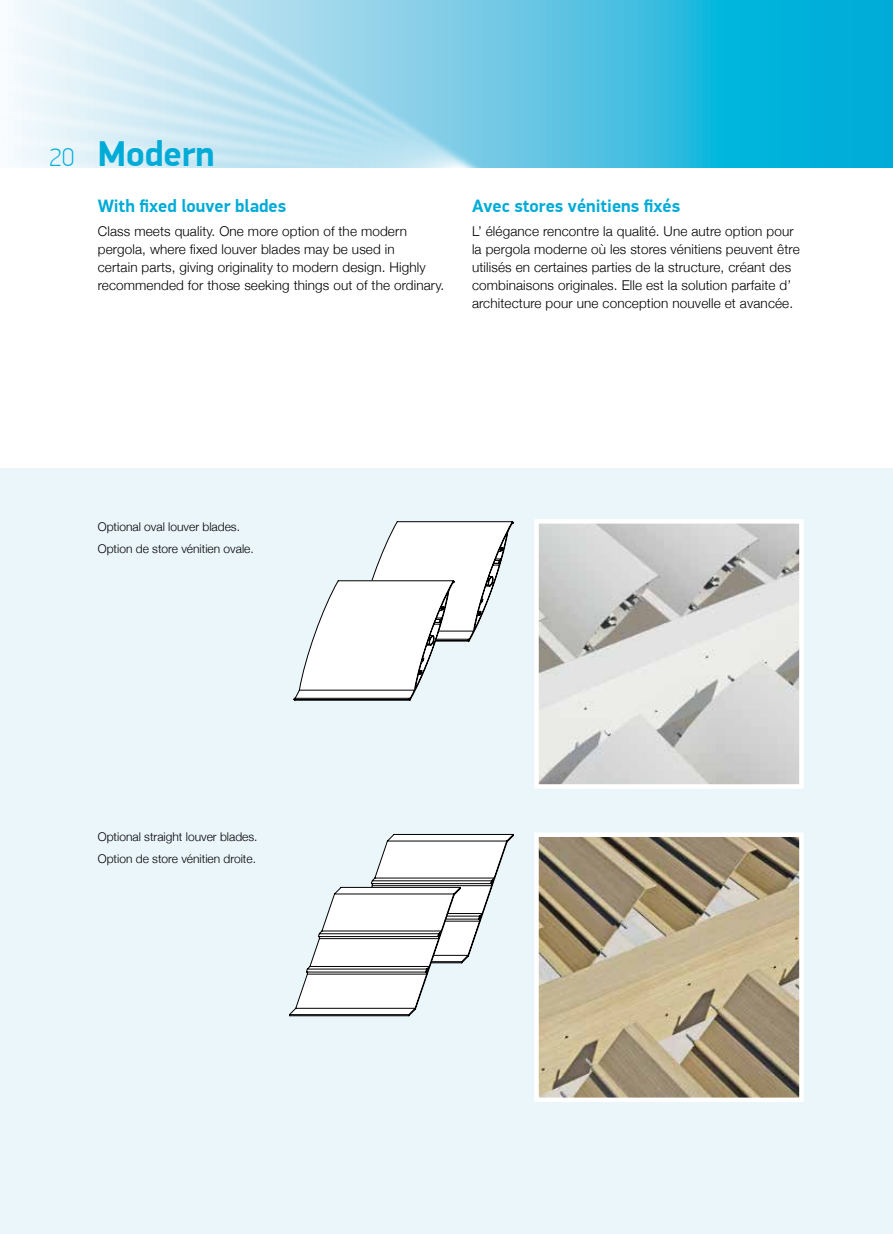
<style>
.page{position:relative;width:893px;height:1234px;background:#fff}
.page>*{position:absolute;margin:0;border:0;box-sizing:border-box;transform-origin:0 0}
.t1{font:700 36px "PF Din Display Pro";color:#00abd7}
.t2{font:100 25.5px "PF Din Display Pro";color:#00abd7}
.t3{font:700 18px "PF Din Display Pro";color:#00abd7}
.t4{font:300 13.5px/18px "Helvetica Neue";letter-spacing:.01em;color:#000}
.t5{font:300 12px/22px "Helvetica Neue";color:#000}
</style>
<div class="page">
<svg style="left:510px;top:0;width:383px;height:167px;background:#25b8dd"></svg>
<div style="left:0;top:468px;width:893px;height:765px;background:#ebf6fa"></div>
<img style="left:539px;top:524px;width:260px;height:259px">
<div style="left:534px;top:519px;width:270px;height:269px;border:4px solid #fff"></div>
<img style="left:539px;top:837px;width:260px;height:259px">
<div style="left:534px;top:832px;width:270px;height:269px;border:4px solid #fff"></div>
<svg style="left:289px;top:834px;width:225px;height:182px"></svg>
<svg style="left:293px;top:521px;width:221px;height:180px"></svg>
<h2 class="t2" style="left:50px;top:142px;width:26px">20</h2>
<h1 class="t1" style="left:98px;top:132px;width:118px">Modern</h1>
<h3 class="t3" style="left:98px;top:195px;width:190px">With fixed louver blades</h3>
<p class="t4" style="left:98px;top:221px;width:348px">Class meets quality. One more option of the modern pergola, where fixed louver blades may be used in<br>certain parts, giving originality to modern design. Highly recommended for those seeking things out of the ordinary.</p>
<h3 class="t3" style="left:472px;top:195px;width:210px">Avec stores vénitiens fixés</h3>
<p class="t4" style="left:472px;top:221px;width:329px">L’ élégance rencontre la qualité. Une autre option pour la pergola moderne où les stores vénitiens peuvent être utilisés en certaines parties de la structure, créant des combinaisons originales. Elle est la solution parfaite d’ architecture pour une conception nouvelle et avancée.</p>
<p class="t5" style="left:98px;top:514px;width:158px">Optional oval louver blades.<br>Option de store vénitien ovale.</p>
<p class="t5" style="left:98px;top:825px;width:161px">Optional straight louver blades.<br>Option de store vénitien droite.</p>
</div>
